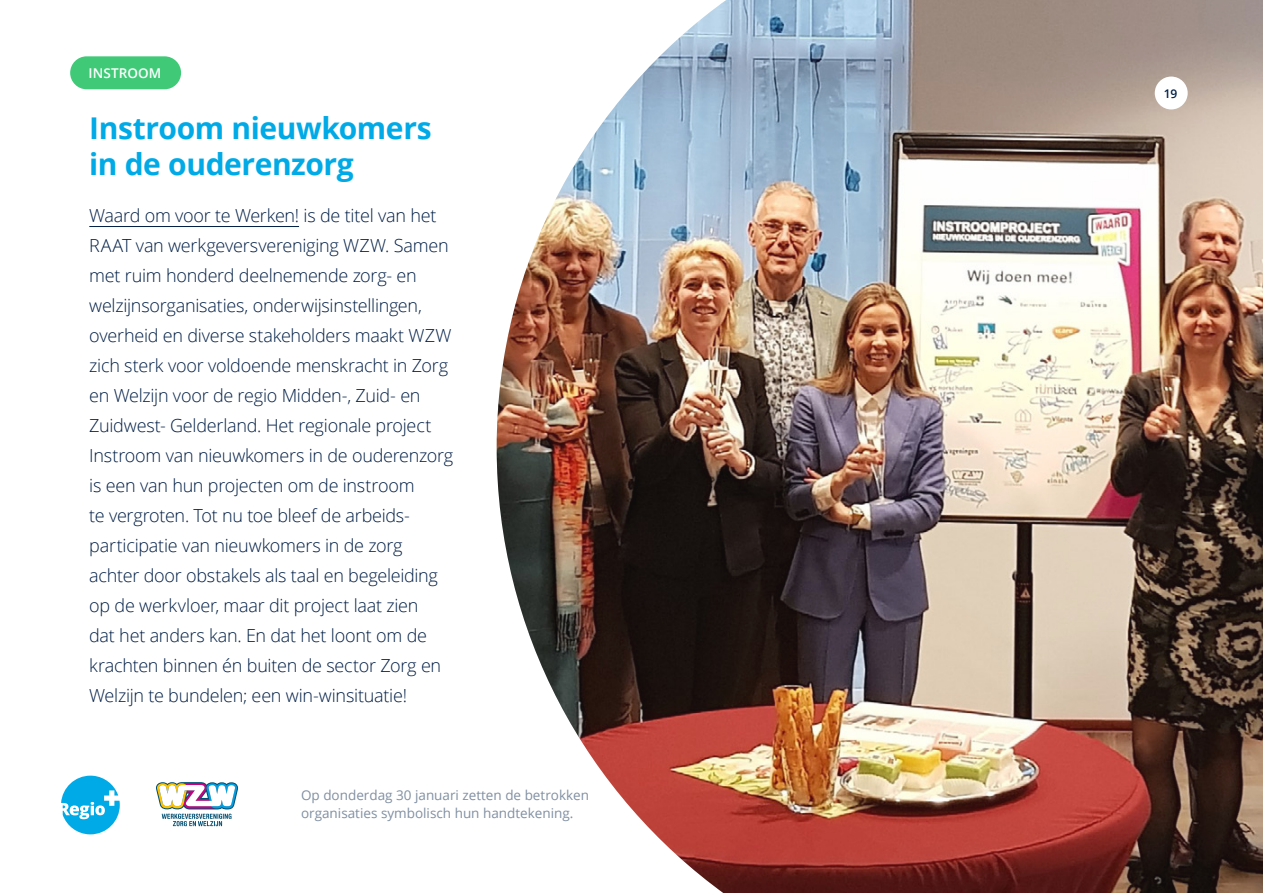
<style>
.page{position:relative;width:1263px;height:893px;background:#fff}
.page>*{position:absolute;margin:0;border:0;box-sizing:border-box;transform-origin:0 0}
.t1{font:700 30px/36px "Open Sans";letter-spacing:-.015em;color:#00aae6}
.t2{font:300 18px/30px "Open Sans";letter-spacing:-.015em;color:#001e46}
.t3{font:13.5px/18px "Open Sans";color:#808fa2}
.t4{font:600 13.5px "Open Sans";letter-spacing:.005em;color:#fff}
.t5{font:600 12px "Open Sans";color:#001e46}
</style>
<div class="page">
<hr style="left:89px;top:226px;width:210px;height:1px;background:#001e46">
<img style="left:497px;top:0;width:766px;height:893px">
<svg style="left:156px;top:782px;width:82px;height:44px"></svg>
<div style="left:70px;top:56px;width:111px;height:33px;background:#40ca78;border-radius:16px"></div>
<svg style="left:61px;top:776px;width:59px;height:58px"></svg>
<div style="left:1155px;top:77px;width:33px;height:32px;background:#fff;border-radius:50%"></div>
<p class="t4" style="left:89px;top:64px;width:74px">INSTROOM</p>
<h1 class="t1" style="left:89px;top:109px;width:344px">Instroom nieuwkomers in de ouderenzorg</h1>
<p class="t2" style="left:89px;top:200px;width:366px">Waard om voor te Werken! is de titel van het RAAT van werkgeversvereniging WZW. Samen met ruim honderd deelnemende zorg- en welzijnsorganisaties, onderwijsinstellingen, overheid en diverse stakeholders maakt WZW zich sterk voor voldoende menskracht in Zorg en Welzijn voor de regio Midden-, Zuid- en Zuidwest- Gelderland. Het regionale project Instroom van nieuwkomers in de ouderenzorg is een van hun projecten om de instroom<br>te vergroten. Tot nu toe bleef de arbeids&shy;participatie van nieuwkomers in de zorg achter door obstakels als taal en begeleiding op de werkvloer, maar dit project laat zien<br>dat het anders kan. En dat het loont om de krachten binnen én buiten de sector Zorg en Welzijn te bundelen; een win-winsituatie!</p>
<p class="t3" style="left:301px;top:786px;width:289px">Op donderdag 30 januari zetten de betrokken organisaties symbolisch hun handtekening.</p>
<p class="t5" style="left:1164px;top:85px;width:15px">19</p>
</div>
